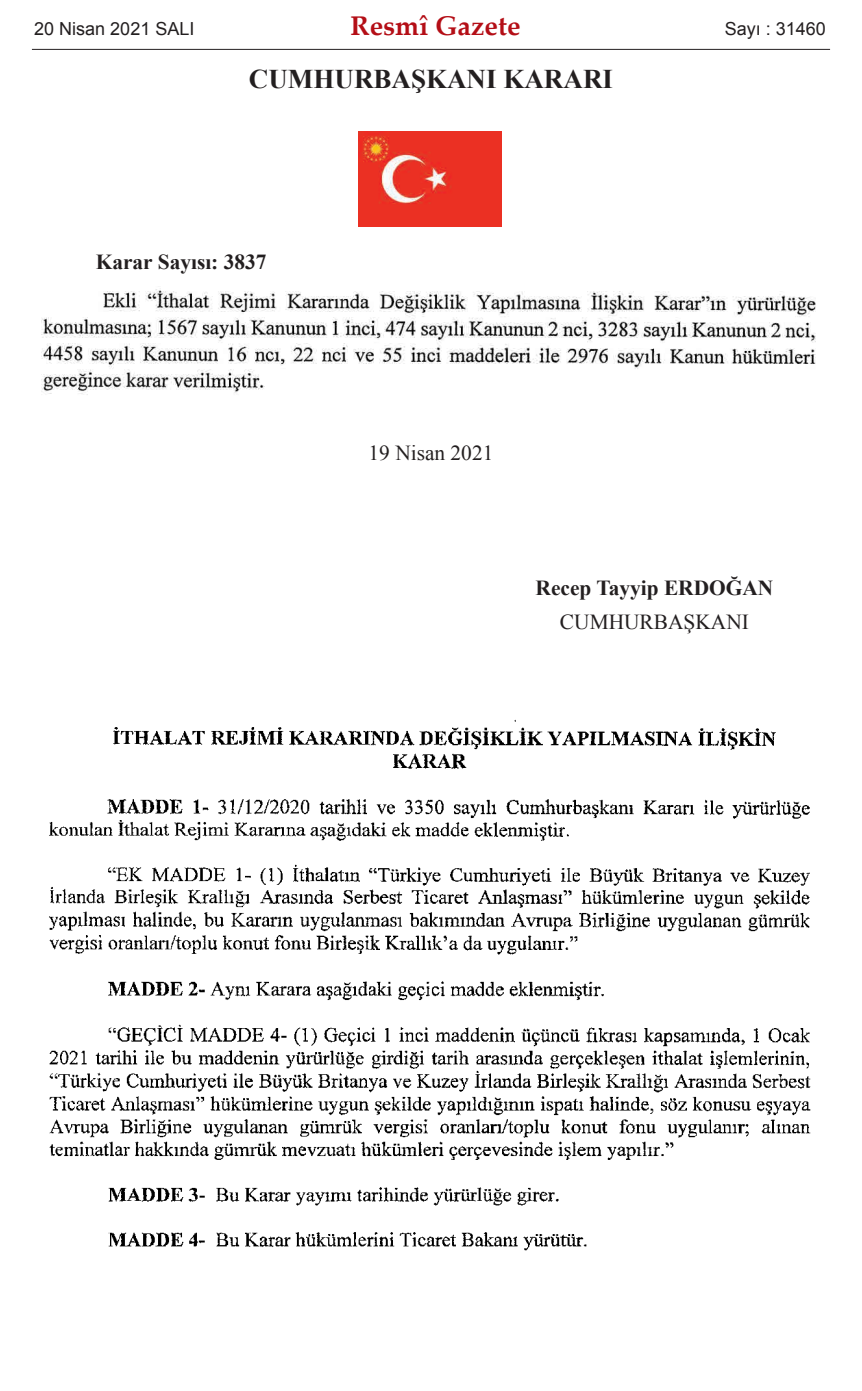
<style>
.page{position:relative;width:862px;height:1391px;background:#fff}
.page>*{position:absolute;margin:0;border:0;box-sizing:border-box;transform-origin:0 0}
.t1{font:700 27px "Times New Roman";color:#231f20}
.t2{font:700 27px "Palatino Linotype";color:#b40e16}
.t3{font:700 21.38px "Times New Roman";color:#231f20}
.t4{font:21.38px "Times New Roman";color:#231f20}
.t5{font:18px "Arial";color:#231f20}
</style>
<div class="page">
<img style="left:358px;top:131px;width:143px;height:96px">
<img style="left:41px;top:288px;width:775px;height:107px">
<img style="left:49px;top:719px;width:762px;height:532px">
<hr style="left:32px;top:49px;width:797px;height:1px;background:#231f20">
<p class="t5" style="left:34px;top:18px;width:162px">20 Nisan 2021 SALI</p>
<p class="t2" style="left:350px;top:15px;width:171px">Resmî Gazete</p>
<p class="t5" style="left:724px;top:18px;width:103px">Sayı : 31460</p>
<p class="t1" style="left:249px;top:64px;width:365px">CUMHURBAŞKANI KARARI</p>
<p class="t3" style="left:96px;top:250px;width:172px">Karar Sayısı: 3837</p>
<p class="t4" style="left:368px;top:441px;width:126px">19 Nisan 2021</p>
<p class="t3" style="left:535px;top:576px;width:239px">Recep Tayyip ERDOĞAN</p>
<p class="t4" style="left:559px;top:610px;width:190px">CUMHURBAŞKANI</p>
</div>
